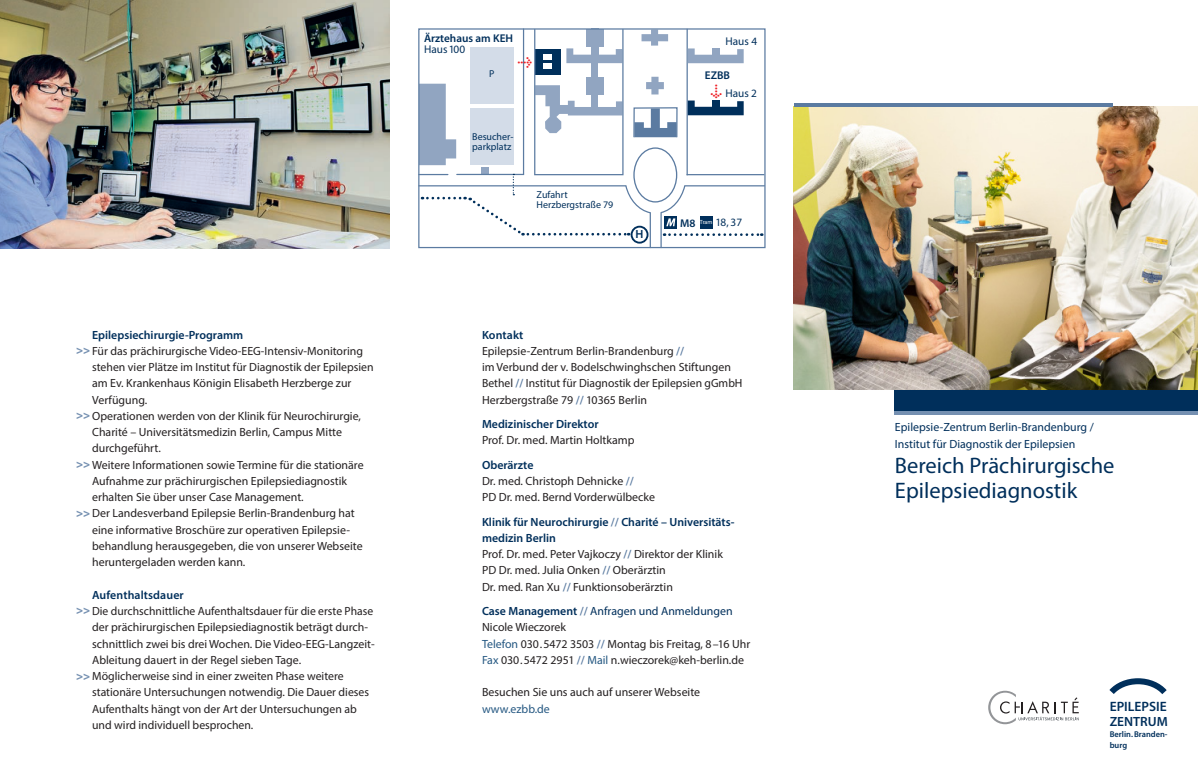
<style>
.page{position:relative;width:1198px;height:780px;background:#fff}
.page>*{position:absolute;margin:0;border:0;box-sizing:border-box;transform-origin:0 0}
.Headline_dunkel{font:22.5px "Myriad Pro";color:#002f5b}
.Fließtext{font:600 13.62px "Myriad Pro";color:#002f5b}
.Fließtext-2{font:600 13.38px "Myriad Pro";color:#002f5b}
.Fließtext-3{font:11.88px/16.2px "Myriad Pro";color:#231f20}
.Headline_klein{font:11.88px "Myriad Pro";color:#002f5b}
.Headline_klein-2{font:600 11.88px/16.2px "Myriad Pro";color:#002f5b}
.Fließtext-4{font:600 11.88px "Myriad Pro";color:#002f5b}
.Headline_klein-3{font:11.88px "Myriad Pro";color:#231f20}
.Fließtext-5{font:11.88px "Myriad Pro";color:#255882}
.Headline{font:700 11.88px "Meta Plus";color:#ee1d23}
.Headline-2{font:600 11.88px "Myriad Pro";color:#002f5b}
.Headline-3{font:11.25px "Myriad Pro";color:#002f5b}
.Headline-4{font:600 11.25px "Myriad Pro";color:#002f5b}
.Headline-5{font:10px "Myriad Pro";color:#002f5b}
.Fließtext-6{font:600 8.38px "Myriad Pro";color:#002f5b}
.Headline-6{font:6px "Myriad Pro";color:#fff}
.s1{font-weight:900;color:#7590b1}
.s2{font-weight:600;color:#5b7ba1}
.s3{color:#5b7ba1}
.s4{font-weight:600}
.s5{color:#255882}
</style>
<div class="page">
<img style="left:794px;top:106px;width:404px;height:284px">
<div style="left:895px;top:390px;width:303px;height:21px;background:#002f5b"></div>
<hr style="left:895px;top:411px;width:303px;height:4px;background:#7590b1">
<hr style="left:794px;top:103px;width:319px;height:3px;background:#5b7ba1">
<svg style="left:1109px;top:678px;width:58px;height:16px"></svg>
<img style="left:0;top:0;width:390px;height:248px">
<svg style="left:988px;top:690px;width:90px;height:34px"></svg>
<hr style="left:649px;top:213px;width:2px;height:34px;background:#5b7ba1">
<hr style="left:660px;top:212px;width:2px;height:35px;background:#5b7ba1">
<hr style="left:685px;top:185px;width:79px;height:1px;background:#5b7ba1">
<hr style="left:686px;top:174px;width:78px;height:1px;background:#5b7ba1">
<div style="left:630px;top:226px;width:18px;height:17px;border:2px solid #002f5b;border-radius:50%"></div>
<svg style="left:420px;top:30px;width:342px;height:206px"></svg>
<div style="left:470px;top:108px;width:44px;height:57px;background:#d3dce8"></div>
<div style="left:470px;top:47px;width:44px;height:57px;background:#d3dce8"></div>
<div style="left:535px;top:49px;width:25px;height:26px;background:#002f5b"></div>
<div style="left:543px;top:54px;width:8px;height:6px;background:#fff"></div>
<div style="left:543px;top:64px;width:8px;height:5px;background:#fff"></div>
<div style="left:534px;top:29px;width:89px;height:146px;border:1px solid #5b7ba1"></div>
<div style="left:586px;top:30px;width:18px;height:17px;background:#91a5c1"></div>
<div style="left:418px;top:28px;width:347px;height:220px;border:1px solid #5b7ba1"></div>
<p class="Fließtext-4" style="left:92px;top:327px;width:153px">Epilepsiechirurgie-Programm</p>
<p class="Fließtext-3" style="left:92px;top:342px;width:283px;text-indent:-16px"><span class="s1">&gt;&gt;</span>Für das prächirurgische Video-EEG-Intensiv-Monitoring stehen vier Plätze im Institut für Diagnostik der Epilepsien am Ev. Krankenhaus Königin Elisabeth Herzberge zur Verfügung.</p>
<p class="Fließtext-3" style="left:92px;top:407px;width:270px;text-indent:-16px"><span class="s1">&gt;&gt;</span>Operationen werden von der Klinik für Neurochirurgie,<br>Charité – Universitätsmedizin Berlin, Campus Mitte durchgeführt.</p>
<p class="Fließtext-3" style="left:92px;top:456px;width:273px;text-indent:-16px"><span class="s1">&gt;&gt;</span>Weitere Informationen sowie Termine für die stationäre<br>Aufnahme zur prächirurgischen Epilepsiediagnostik erhalten Sie über unser Case Management.</p>
<p class="Fließtext-3" style="left:92px;top:505px;width:272px;text-indent:-16px"><span class="s1">&gt;&gt;</span>Der Landesverband Epilepsie Berlin-Brandenburg hat eine informative Broschüre zur operativen Epilepsie&shy;behandlung herausgegeben, die von unserer Webseite heruntergeladen werden kann.</p>
<p class="Fließtext-4" style="left:92px;top:587px;width:93px">Aufenthaltsdauer</p>
<p class="Fließtext-3" style="left:92px;top:602px;width:284px;text-indent:-16px"><span class="s1">&gt;&gt;</span>Die durchschnittliche Aufenthaltsdauer für die erste Phase der prächirurgischen Epilepsiediagnostik beträgt durch&shy;schnittlich zwei bis drei Wochen. Die Video-EEG-Langzeit-Ableitung dauert in der Regel sieben Tage.</p>
<p class="Fließtext-3" style="left:92px;top:667px;width:278px;text-indent:-16px"><span class="s1">&gt;&gt;</span>Möglicherweise sind in einer zweiten Phase weitere stationäre Untersuchungen notwendig. Die Dauer dieses Aufenthalts hängt von der Art der Untersuchungen ab und wird individuell besprochen.</p>
<p class="Headline-4" style="left:424px;top:31px;width:90px">Ärztehaus am KEH</p>
<p class="Headline-3" style="left:424px;top:42px;width:43px">Haus 100</p>
<p class="Headline-5" style="left:489px;top:67px;width:7px">P</p>
<p class="Headline" style="left:517px;top:55px;width:16px">&gt;</p>
<p class="Headline-5" style="left:472px;top:130px;width:43px">Besucher-</p>
<p class="Headline-5" style="left:472px;top:140px;width:41px">parkplatz</p>
<p class="Headline-5" style="left:536px;top:188px;width:33px">Zufahrt</p>
<p class="Headline-5" style="left:536px;top:198px;width:78px">Herzbergstraße 79</p>
<p class="Headline-2" style="left:635px;top:227px;width:9px">H</p>
<p class="Headline-3" style="left:725px;top:34px;width:33px">Haus 4</p>
<p class="Headline-4" style="left:705px;top:68px;width:27px">EZBB</p>
<p class="Headline-3" style="left:725px;top:86px;width:33px">Haus 2</p>
<p class="Headline" style="left:724px;top:84px;width:16px;rotate:90deg">&gt;</p>
<p class="Headline-4" style="left:680px;top:215px;width:17px">M8</p>
<p class="Headline-6" style="left:700px;top:218px;width:14px">Tram</p>
<p class="Headline-3" style="left:715px;top:216px;width:28px">18, 37</p>
<p class="Headline_klein-2" style="left:482px;top:326px;width:43px">Kontakt</p>
<p class="Fließtext-3" style="left:482px;top:342px;width:204px">Epilepsie-Zentrum Berlin-Brandenburg <span class="s2">//</span></p>
<p class="Fließtext-3" style="left:482px;top:359px;width:250px">im Verbund der v. Bodelschwinghschen Stiftungen</p>
<p class="Fließtext-3" style="left:482px;top:375px;width:262px">Bethel <span class="s2">//</span> Institut für Diagnostik der Epilepsien gGmbH</p>
<p class="Fließtext-3" style="left:482px;top:391px;width:167px">Herzbergstraße 79 <span class="s2">//</span> 10365 Berlin</p>
<p class="Headline_klein-2" style="left:482px;top:415px;width:118px">Medizinischer Direktor</p>
<p class="Fließtext-3" style="left:482px;top:432px;width:154px">Prof. Dr. med. Martin Holtkamp</p>
<p class="Headline_klein-2" style="left:482px;top:456px;width:53px">Oberärzte</p>
<p class="Fließtext-3" style="left:482px;top:472px;width:153px">Dr. med. Christoph Dehnicke <span class="s2">//</span></p>
<p class="Fließtext-3" style="left:482px;top:489px;width:175px">PD Dr. med. Bernd Vorderwülbecke</p>
<p class="Headline_klein-2" style="left:482px;top:513px;width:253px">Klinik für Neurochirurgie <span class="s3">//</span> Charité – Universitäts&shy;medizin Berlin</p>
<p class="Fließtext-3" style="left:482px;top:546px;width:242px">Prof. Dr. med. Peter Vajkoczy <span class="s2">//</span> Direktor der Klinik</p>
<p class="Fließtext-3" style="left:482px;top:562px;width:185px">PD Dr. med. Julia Onken <span class="s2">//</span> Oberärztin</p>
<p class="Fließtext-3" style="left:482px;top:578px;width:192px">Dr. med. Ran Xu <span class="s2">//</span> Funktionsoberärztin</p>
<p class="Headline_klein" style="left:482px;top:603px;width:252px"><span class="s4">Case Management</span> <span class="s2">//</span> Anfragen und Anmeldungen</p>
<p class="Headline_klein-3" style="left:482px;top:620px;width:86px">Nicole Wieczorek</p>
<p class="Fließtext-3" style="left:482px;top:635px;width:270px"><span class="s5">Telefon</span> 030.5472 3503 <span class="s2">//</span> Montag bis Freitag, 8–16 Uhr</p>
<p class="Fließtext-3" style="left:482px;top:651px;width:263px"><span class="s5">Fax</span> 030.5472 2951 <span class="s2">//</span> <span class="s5">Mail</span> n.wieczorek@keh-berlin.de</p>
<p class="Fließtext-3" style="left:482px;top:684px;width:220px">Besuchen Sie uns auch auf unserer Webseite</p>
<p class="Fließtext-5" style="left:482px;top:701px;width:69px">www.ezbb.de</p>
<p class="Headline_klein" style="left:895px;top:420px;width:200px">Epilepsie-Zentrum Berlin-Brandenburg /</p>
<p class="Headline_klein" style="left:895px;top:436px;width:182px">Institut für Diagnostik der Epilepsien</p>
<p class="Headline_dunkel" style="left:895px;top:451px;width:221px">Bereich Prächirurgische</p>
<p class="Headline_dunkel" style="left:895px;top:476px;width:184px">Epilepsiediagnostik</p>
<p class="Fließtext" style="left:1109px;top:698px;width:59px">EPILEPSIE</p>
<p class="Fließtext-2" style="left:1109px;top:712px;width:60px">ZENTRUM</p>
<p class="Fließtext-6" style="left:1109px;top:728px;width:59px">Berlin. Branden-</p>
<p class="Fließtext-6" style="left:1109px;top:739px;width:19px">burg</p>
</div>
